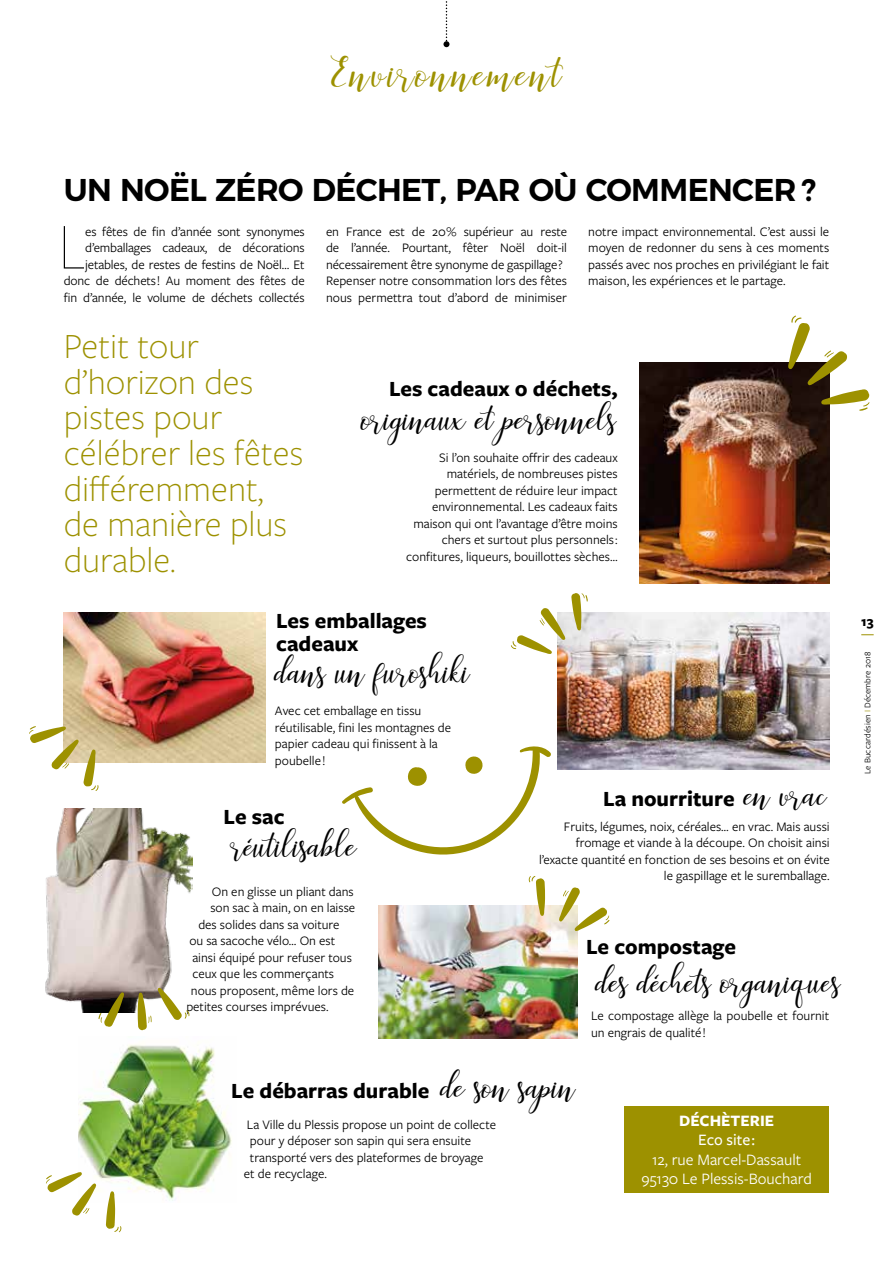
<style>
.page{position:relative;width:893px;height:1263px;background:#fff}
.page>*{position:absolute;margin:0;border:0;box-sizing:border-box;transform-origin:0 0}
.t1{font:100 60.75px "Montserrat";color:#000}
.t2{font:45px "Faranisa Script";letter-spacing:.05em;color:#9d9100}
.t3{font:300 36.75px/35.7px "Freight Sans Pro";color:#9d9100}
.t4{font:36.75px "Faranisa Script";color:#000}
.t5{font:600 31.5px "Montserrat";letter-spacing:-.02em;color:#000}
.t6{font:700 22.5px/22.5px "Freight Sans Pro";color:#000}
.t7{font:16.5px/19.5px "Freight Sans Pro";color:#fff;text-align:center}
.t8{font:700 16.5px "Freight Sans Pro";color:#fff}
.t9{font:500 16.5px "Freight Sans Pro";letter-spacing:-.005em;color:#fff}
.t10{font:700 14.25px "Freight Sans Pro";color:#000}
.t11{font:13.5px/16.5px "Freight Sans Pro";color:#000;text-align:right}
.t12{font:9px "Freight Sans Pro";letter-spacing:.01em;color:#000}
.s1{font-family:"Faranisa Script";font-weight:400;font-size:36.75px}
.s2{color:#9d9100}
</style>
<div class="page">
<svg style="left:861px;top:634px;width:13px;height:1px"></svg>
<svg style="left:443px;top:1px;width:6px;height:46px"></svg>
<img style="left:78px;top:1044px;width:154px;height:157px">
<div style="left:624px;top:1106px;width:205px;height:87px;background:#9d9100"></div>
<img style="left:639px;top:362px;width:190px;height:221px">
<img style="left:64px;top:613px;width:202px;height:149px">
<img style="left:45px;top:808px;width:148px;height:205px">
<img style="left:557px;top:613px;width:272px;height:157px">
<img style="left:378px;top:906px;width:200px;height:132px">
<svg style="left:342px;top:746px;width:209px;height:109px"></svg>
<svg style="left:788px;top:315px;width:82px;height:96px"></svg>
<svg style="left:511px;top:608px;width:54px;height:46px"></svg>
<svg style="left:571px;top:593px;width:17px;height:38px"></svg>
<svg style="left:158px;top:987px;width:32px;height:33px"></svg>
<svg style="left:138px;top:992px;width:14px;height:38px"></svg>
<svg style="left:98px;top:992px;width:26px;height:35px"></svg>
<svg style="left:528px;top:876px;width:17px;height:40px"></svg>
<svg style="left:559px;top:887px;width:51px;height:44px"></svg>
<svg style="left:106px;top:1191px;width:16px;height:41px"></svg>
<svg style="left:46px;top:1172px;width:50px;height:44px"></svg>
<svg style="left:29px;top:726px;width:70px;height:65px"></svg>
<h2 class="t2" style="left:331px;top:45px;width:233px">Environnement</h2>
<h3 class="t5" style="left:64px;top:164px;width:754px">UN NOËL ZÉRO DÉCHET, PAR OÙ COMMENCER ?</h3>
<h1 class="t1" style="left:56px;top:201px;width:31px">L</h1>
<p class="t11" style="left:64px;top:222px;width:242px">es fêtes de fin d’année sont synonymes d’emballages cadeaux, de décorations jetables, de restes de festins de Noël… Et donc de déchets ! Au moment des fêtes de fin d’année, le volume de déchets collectés</p>
<p class="t11" style="left:326px;top:222px;width:242px;text-align:left">en France est de 20 % supérieur au reste de l’année. Pourtant, fêter Noël doit-il nécessairement être synonyme de gaspillage ?<br>Repenser notre consommation lors des fêtes nous permettra tout d’abord de minimiser</p>
<p class="t11" style="left:588px;top:222px;width:242px;text-align:justify">notre impact environnemental. C’est aussi le moyen de redonner du sens à ces moments passés avec nos proches en privilégiant le fait maison, les expériences et le partage.</p>
<h3 class="t3" style="left:64px;top:327px;width:241px">Petit tour d’horizon des pistes pour célébrer les fêtes différemment, de manière plus durable.</h3>
<h3 class="t6" style="left:389px;top:376px;width:230px">Les cadeaux 0 déchets,</h3>
<h3 class="t4" style="left:362px;top:396px;width:256px">originaux et personnels</h3>
<p class="t11" style="left:406px;top:448px;width:213px">Si l’on souhaite offrir des cadeaux matériels, de nombreuses pistes permettent de réduire leur impact environnemental. Les cadeaux faits maison qui ont l’avantage d’être moins chers et surtout plus personnels : confitures, liqueurs, bouillottes sèches…</p>
<h3 class="t6" style="left:276px;top:608px;width:152px">Les emballages cadeaux</h3>
<h3 class="t4" style="left:276px;top:649px;width:196px">dans un furoshiki</h3>
<p class="t11" style="left:275px;top:702px;width:178px;text-align:left">Avec cet emballage en tissu réutilisable, fini les montagnes de papier cadeau qui finissent à la poubelle !</p>
<h3 class="t6" style="left:224px;top:805px;width:62px">Le sac</h3>
<h3 class="t4" style="left:233px;top:823px;width:126px">réutilisable</h3>
<p class="t11" style="left:212px;top:882px;width:143px">On en glisse un pliant dans</p>
<p class="t11" style="left:210px;top:899px;width:146px">son sac à main, on en laisse</p>
<p class="t11" style="left:198px;top:915px;width:143px">des solides dans sa voiture</p>
<p class="t11" style="left:189px;top:932px;width:147px">ou sa sacoche vélo… On est</p>
<p class="t11" style="left:192px;top:948px;width:161px">ainsi équipé pour refuser tous</p>
<p class="t11" style="left:192px;top:965px;width:143px">ceux que les commerçants</p>
<p class="t11" style="left:191px;top:981px;width:165px">nous proposent, même lors de</p>
<p class="t11" style="left:186px;top:998px;width:144px">petites courses imprévues.</p>
<h3 class="t4" style="left:745px;top:771px;width:84px">en vrac</h3>
<p class="t11" style="left:539px;top:817px;width:292px">Fruits, légumes, noix, céréales… en vrac. Mais aussi fromage et viande à la découpe. On choisit ainsi l’exacte quantité en fonction de ses besoins et on évite le gaspillage et le suremballage.</p>
<h3 class="t6" style="left:603px;top:787px;width:133px">La nourriture</h3>
<h3 class="t6" style="left:586px;top:934px;width:151px">Le compostage</h3>
<h3 class="t4" style="left:597px;top:959px;width:246px">des déchets organiques</h3>
<p class="t11" style="left:591px;top:1007px;width:240px;text-align:left">Le compostage allège la poubelle et fournit un engrais de qualité !</p>
<h3 class="t6" style="left:231px;top:1079px;width:346px">Le débarras durable <span class="s1">de son sapin</span></h3>
<p class="t11" style="left:247px;top:1115px;width:251px">La Ville du Plessis propose un point de collecte</p>
<p class="t11" style="left:250px;top:1132px;width:223px">pour y déposer son sapin qui sera ensuite</p>
<p class="t11" style="left:250px;top:1148px;width:235px">transporté vers des plateformes de broyage</p>
<p class="t11" style="left:244px;top:1165px;width:84px">et de recyclage.</p>
<p class="t8" style="left:679px;top:1109px;width:96px">DÉCHÈTERIE</p>
<p class="t9" style="left:698px;top:1129px;width:59px">Eco site :</p>
<p class="t7" style="left:641px;top:1149px;width:172px">12, rue Marcel-Dassault<br>95130 Le Plessis-Bouchard</p>
<p class="t10" style="left:861px;top:612px;width:14px">13</p>
<p class="t12" style="left:862px;top:774px;width:124px;rotate:-90deg">Le Buccardésien <span class="s2">I</span> Décembre 2018</p>
</div>
